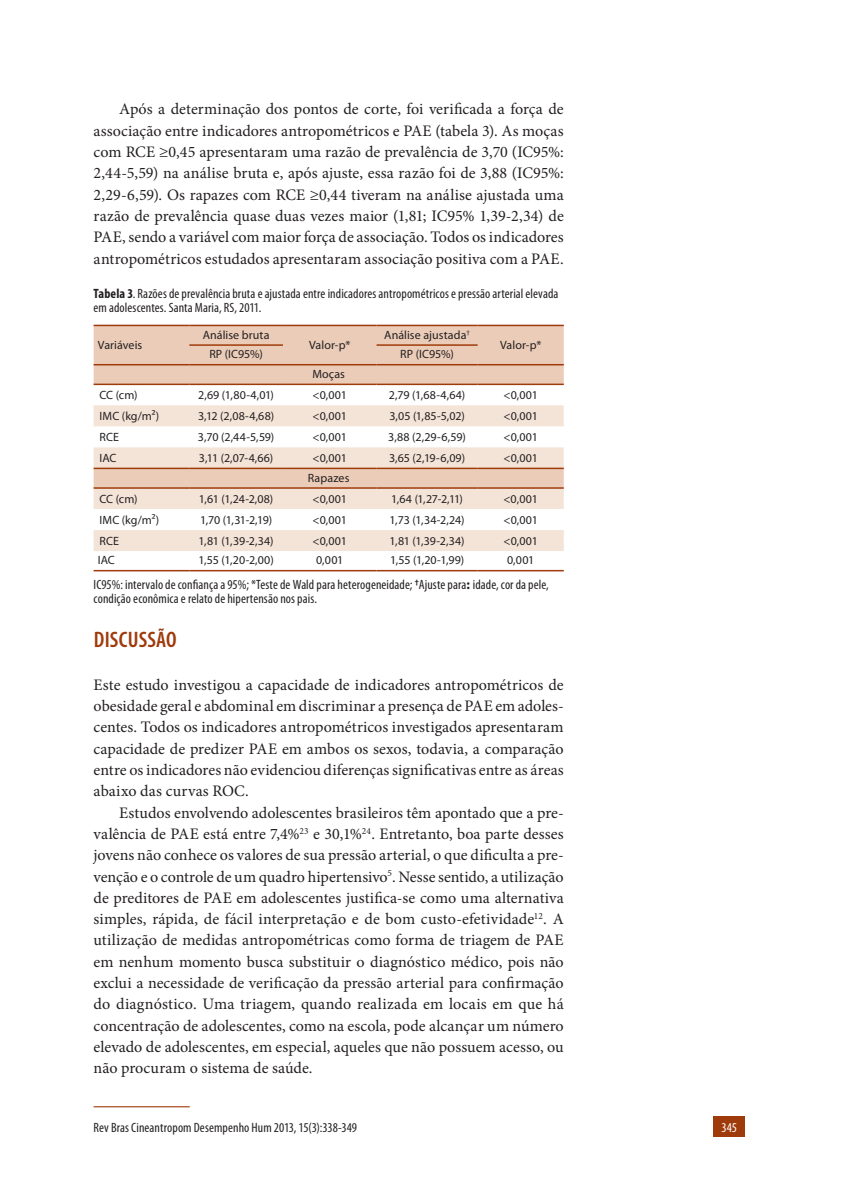
<style>
.page{position:relative;width:851px;height:1191px;background:#fff}
.page>*{position:absolute;margin:0;border:0;box-sizing:border-box;transform-origin:0 0}
.t1{font:600 condensed 22.5px "Myriad Pro";letter-spacing:.01em;color:#9f3a0b}
.t2{font:16.05px/21.3px "Minion Pro";letter-spacing:.005em;color:#231f20;text-align:justify}
.t3{font:condensed 13.5px/13.5px "Myriad Pro";letter-spacing:.005em;color:#231f20}
.t4{font:condensed 13.5px "Myriad Pro";color:#fff}
.t5{font:12px "Myriad Pro";letter-spacing:.005em;color:#231f20}
.s1{font-weight:700}
.s2{font-weight:700;font-stretch:normal}
</style>
<div class="page">
<hr style="left:94px;top:1106px;width:96px;height:1px;background:#9f3a0b">
<div style="left:713px;top:1116px;width:31px;height:20px;background:#9f3a0b"></div>
<div style="left:94px;top:326px;width:469px;height:60px;background:#ebccb8"></div>
<svg style="left:94px;top:405px;width:469px;height:146px;fill:#f4e4d8"></svg>
<hr style="left:189px;top:344px;width:94px;height:2px;background:#9f3a0b">
<hr style="left:376px;top:344px;width:101px;height:2px;background:#9f3a0b">
<hr style="left:94px;top:364px;width:95px;height:1px;background:#9f3a0b">
<hr style="left:189px;top:364px;width:94px;height:1px;background:#9f3a0b">
<hr style="left:283px;top:364px;width:93px;height:1px;background:#9f3a0b">
<hr style="left:376px;top:364px;width:101px;height:1px;background:#9f3a0b">
<hr style="left:477px;top:364px;width:86px;height:1px;background:#9f3a0b">
<hr style="left:94px;top:325px;width:95px;height:1px;background:#9f3a0b">
<hr style="left:189px;top:325px;width:94px;height:1px;background:#9f3a0b">
<hr style="left:283px;top:325px;width:93px;height:1px;background:#9f3a0b">
<hr style="left:376px;top:325px;width:101px;height:1px;background:#9f3a0b">
<hr style="left:477px;top:325px;width:86px;height:1px;background:#9f3a0b">
<hr style="left:94px;top:383px;width:95px;height:2px;background:#9f3a0b">
<hr style="left:189px;top:383px;width:94px;height:2px;background:#9f3a0b">
<hr style="left:283px;top:383px;width:93px;height:2px;background:#9f3a0b">
<hr style="left:376px;top:383px;width:101px;height:2px;background:#9f3a0b">
<hr style="left:477px;top:383px;width:86px;height:2px;background:#9f3a0b">
<hr style="left:94px;top:467px;width:95px;height:2px;background:#9f3a0b">
<hr style="left:189px;top:467px;width:94px;height:2px;background:#9f3a0b">
<hr style="left:283px;top:467px;width:93px;height:2px;background:#9f3a0b">
<hr style="left:376px;top:467px;width:101px;height:2px;background:#9f3a0b">
<hr style="left:477px;top:467px;width:86px;height:2px;background:#9f3a0b">
<hr style="left:94px;top:487px;width:95px;height:2px;background:#9f3a0b">
<hr style="left:189px;top:487px;width:94px;height:2px;background:#9f3a0b">
<hr style="left:283px;top:487px;width:93px;height:2px;background:#9f3a0b">
<hr style="left:376px;top:487px;width:101px;height:2px;background:#9f3a0b">
<hr style="left:477px;top:487px;width:86px;height:2px;background:#9f3a0b">
<hr style="left:94px;top:570px;width:95px;height:1px;background:#9f3a0b">
<hr style="left:189px;top:570px;width:94px;height:1px;background:#9f3a0b">
<hr style="left:283px;top:570px;width:93px;height:1px;background:#9f3a0b">
<hr style="left:376px;top:570px;width:101px;height:1px;background:#9f3a0b">
<hr style="left:477px;top:570px;width:86px;height:1px;background:#9f3a0b">
<p class="t2" style="left:94px;top:99px;width:471px;text-indent:26px">Após a determinação dos pontos de corte, foi verificada a força de associação entre indicadores antropométricos e PAE (tabela 3). As moças com RCE ≥0,45 apresentaram uma razão de prevalência de 3,70 (IC95%:<br>2,44-5,59) na análise bruta e, após ajuste, essa razão foi de 3,88 (IC95%:<br>2,29-6,59). Os rapazes com RCE ≥0,44 tiveram na análise ajustada uma razão de prevalência quase duas vezes maior (1,81; IC95% 1,39-2,34) de PAE, sendo a variável com maior força de associação. Todos os indicadores antropométricos estudados apresentaram associação positiva com a PAE.</p>
<p class="t3" style="left:94px;top:287px;width:466px"><span class="s1">Tabela 3</span>. Razões de prevalência bruta e ajustada entre indicadores antropométricos e pressão arterial elevada em adolescentes. Santa Maria, RS, 2011.</p>
<p class="t5" style="left:98px;top:337px;width:46px">Variáveis</p>
<p class="t5" style="left:384px;top:327px;width:87px">Análise ajustada<sup>†</sup></p>
<p class="t5" style="left:203px;top:327px;width:68px">Análise bruta</p>
<p class="t5" style="left:309px;top:337px;width:43px">Valor-p*</p>
<p class="t5" style="left:500px;top:337px;width:43px">Valor-p*</p>
<p class="t5" style="left:209px;top:347px;width:55px">RP (IC95%)</p>
<p class="t5" style="left:400px;top:347px;width:55px">RP (IC95%)</p>
<p class="t5" style="left:312px;top:366px;width:34px">Moças</p>
<p class="t5" style="left:100px;top:388px;width:39px">CC (cm)</p>
<p class="t5" style="left:198px;top:388px;width:77px">2,69 (1,80-4,01)</p>
<p class="t5" style="left:312px;top:388px;width:36px">&lt;0,001</p>
<p class="t5" style="left:389px;top:388px;width:78px">2,79 (1,68-4,64)</p>
<p class="t5" style="left:503px;top:388px;width:36px">&lt;0,001</p>
<p class="t5" style="left:100px;top:409px;width:61px">IMC (kg/m²)</p>
<p class="t5" style="left:198px;top:409px;width:77px">3,12 (2,08-4,68)</p>
<p class="t5" style="left:312px;top:409px;width:36px">&lt;0,001</p>
<p class="t5" style="left:389px;top:409px;width:77px">3,05 (1,85-5,02)</p>
<p class="t5" style="left:503px;top:409px;width:36px">&lt;0,001</p>
<p class="t5" style="left:100px;top:430px;width:21px">RCE</p>
<p class="t5" style="left:198px;top:430px;width:78px">3,70 (2,44-5,59)</p>
<p class="t5" style="left:312px;top:430px;width:36px">&lt;0,001</p>
<p class="t5" style="left:388px;top:430px;width:79px">3,88 (2,29-6,59)</p>
<p class="t5" style="left:503px;top:430px;width:36px">&lt;0,001</p>
<p class="t5" style="left:100px;top:451px;width:19px">IAC</p>
<p class="t5" style="left:199px;top:451px;width:76px">3,11 (2,07-4,66)</p>
<p class="t5" style="left:312px;top:451px;width:36px">&lt;0,001</p>
<p class="t5" style="left:389px;top:451px;width:78px">3,65 (2,19-6,09)</p>
<p class="t5" style="left:503px;top:451px;width:36px">&lt;0,001</p>
<p class="t5" style="left:308px;top:470px;width:43px">Rapazes</p>
<p class="t5" style="left:100px;top:491px;width:39px">CC (cm)</p>
<p class="t5" style="left:199px;top:491px;width:76px">1,61 (1,24-2,08)</p>
<p class="t5" style="left:312px;top:491px;width:36px">&lt;0,001</p>
<p class="t5" style="left:391px;top:491px;width:73px">1,64 (1,27-2,11)</p>
<p class="t5" style="left:503px;top:491px;width:36px">&lt;0,001</p>
<p class="t5" style="left:100px;top:512px;width:61px">IMC (kg/m²)</p>
<p class="t5" style="left:200px;top:512px;width:73px">1,70 (1,31-2,19)</p>
<p class="t5" style="left:312px;top:512px;width:36px">&lt;0,001</p>
<p class="t5" style="left:389px;top:512px;width:76px">1,73 (1,34-2,24)</p>
<p class="t5" style="left:503px;top:512px;width:36px">&lt;0,001</p>
<p class="t5" style="left:100px;top:533px;width:21px">RCE</p>
<p class="t5" style="left:199px;top:533px;width:76px">1,81 (1,39-2,34)</p>
<p class="t5" style="left:312px;top:533px;width:36px">&lt;0,001</p>
<p class="t5" style="left:389px;top:533px;width:76px">1,81 (1,39-2,34)</p>
<p class="t5" style="left:503px;top:533px;width:36px">&lt;0,001</p>
<p class="t5" style="left:98px;top:553px;width:19px">IAC</p>
<p class="t5" style="left:198px;top:553px;width:77px">1,55 (1,20-2,00)</p>
<p class="t5" style="left:316px;top:553px;width:29px">0,001</p>
<p class="t5" style="left:390px;top:553px;width:76px">1,55 (1,20-1,99)</p>
<p class="t5" style="left:507px;top:553px;width:29px">0,001</p>
<p class="t3" style="left:94px;top:578px;width:457px">IC95%: intervalo de confiança a 95%; *Teste de Wald para heterogeneidade; <sup>†</sup>Ajuste para<span class="s2">:</span> idade, cor da pele, condição econômica e relato de hipertensão nos pais.</p>
<h1 class="t1" style="left:94px;top:626px;width:84px">DISCUSSÃO</h1>
<p class="t2" style="left:94px;top:674px;width:471px">Este estudo investigou a capacidade de indicadores antropométricos de obesidade geral e abdominal em discriminar a presença de PAE em adoles&shy;centes. Todos os indicadores antropométricos investigados apresentaram capacidade de predizer PAE em ambos os sexos, todavia, a comparação entre os indicadores não evidenciou diferenças significativas entre as áreas abaixo das curvas ROC.</p>
<p class="t2" style="left:94px;top:802px;width:471px;text-indent:26px">Estudos envolvendo adolescentes brasileiros têm apontado que a pre&shy;valência de PAE está entre 7,4%<sup>23</sup> e 30,1%<sup>24</sup>. Entretanto, boa parte desses jovens não conhece os valores de sua pressão arterial, o que dificulta a pre&shy;venção e o controle de um quadro hipertensivo<sup>5</sup>. Nesse sentido, a utilização de preditores de PAE em adolescentes justifica-se como uma alternativa simples, rápida, de fácil interpretação e de bom custo-efetividade<sup>12</sup>. A utilização de medidas antropométricas como forma de triagem de PAE em nenhum momento busca substituir o diagnóstico médico, pois não exclui a necessidade de verificação da pressão arterial para confirmação do diagnóstico. Uma triagem, quando realizada em locais em que há concentração de adolescentes, como na escola, pode alcançar um número elevado de adolescentes, em especial, aqueles que não possuem acesso, ou não procuram o sistema de saúde.</p>
<p class="t3" style="left:94px;top:1120px;width:265px">Rev Bras Cineantropom Desempenho Hum 2013, 15(3):338-349</p>
<p class="t4" style="left:721px;top:1119px;width:17px">345</p>
</div>
